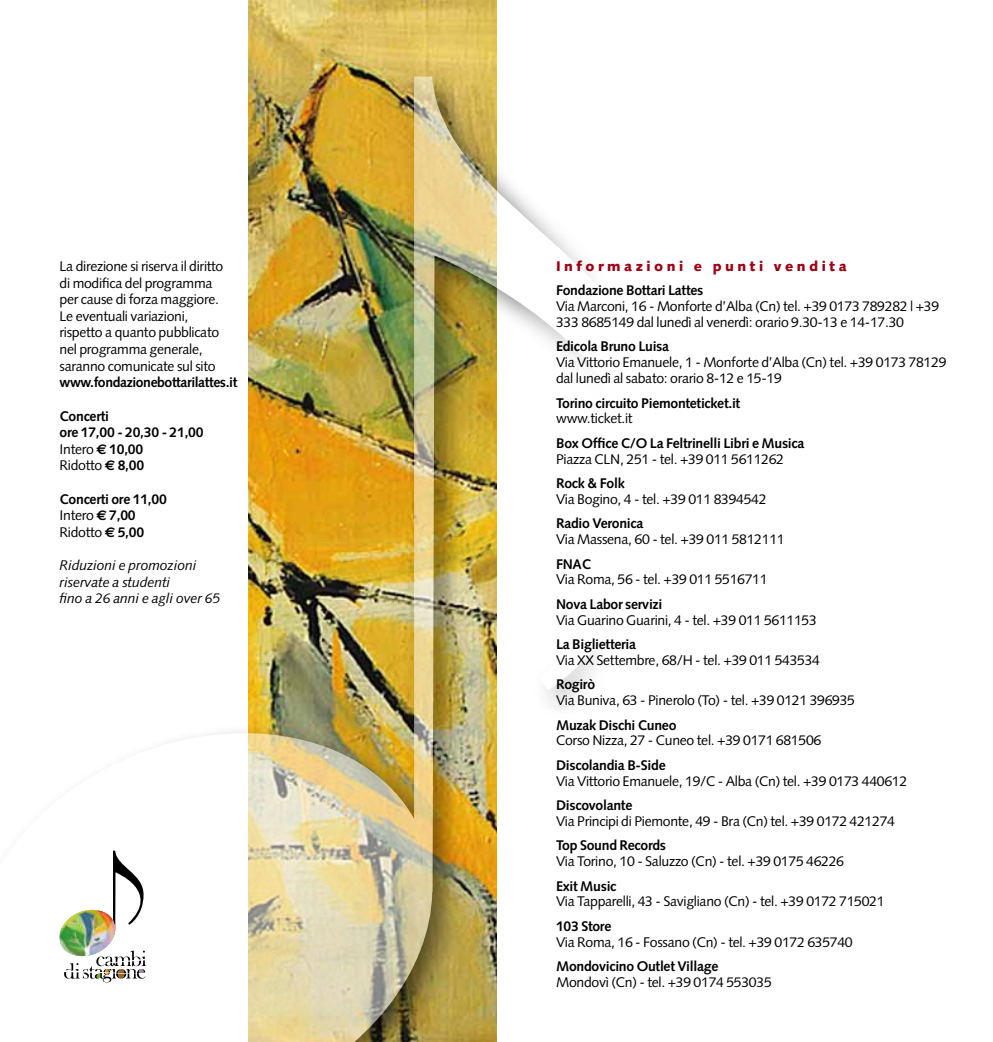
<style>
.page{position:relative;width:993px;height:1042px;background:#fff}
.page>*{position:absolute;margin:0;border:0;box-sizing:border-box;transform-origin:0 0}
.t1{font:14px/16.6px "Syntax";letter-spacing:-.02em;color:#000}
.t2{font:700 14px/16.6px "Syntax";letter-spacing:-.02em;color:#000}
.t3{font:italic 14px/16.6px "Syntax";letter-spacing:-.01em;color:#000}
.t4{font:900 14px "Syntax";letter-spacing:.25em;color:#9d0014}
.s1{font-weight:400}
.s2{font-family:"Euro Sans"}
</style>
<div class="page">
<img style="left:248px;top:0;width:248px;height:64px">
<img style="left:104px;top:76px;width:470px;height:966px">
<img style="left:59px;top:850px;width:103px;height:132px">
<div style="left:496px;top:42px;width:248px;height:662px;background:#fff"></div>
<p class="t1" style="left:60px;top:258px;width:165px">La direzione si riserva il diritto di modifica del programma per cause di forza maggiore.<br>Le eventuali variazioni, rispetto a quanto pubblicato nel programma generale, saranno comunicate sul sito</p>
<p class="t2" style="left:60px;top:374px;width:179px">www.fondazionebottarilattes.it</p>
<p class="t2" style="left:60px;top:407px;width:145px">Concerti<br>ore 17,00 - 20,30 - 21,00<br><span class="s1">Intero</span> <span class="s2">€</span> 10,00<br><span class="s1">Ridotto</span> <span class="s2">€</span> 8,00</p>
<p class="t2" style="left:60px;top:491px;width:109px">Concerti ore 11,00<br><span class="s1">Intero</span> <span class="s2">€</span> 7,00<br><span class="s1">Ridotto</span> <span class="s2">€</span> 5,00</p>
<p class="t3" style="left:60px;top:557px;width:162px">Riduzioni e promozioni riservate a studenti<br>fino a 26 anni e agli over 65</p>
<p class="t4" style="left:556px;top:258px;width:292px">Informazioni e punti vendita</p>
<p class="t2" style="left:556px;top:282px;width:149px">Fondazione Bottari Lattes</p>
<p class="t1" style="left:556px;top:298px;width:384px;line-height:15.8px">Via Marconi, 16 - Monforte d’Alba (Cn) tel. +39 0173 789282 | +39<br>333 8685149 dal lunedì al venerdì: orario 9.30-13 e 14-17.30</p>
<p class="t2" style="left:556px;top:338px;width:115px">Edicola Bruno Luisa</p>
<p class="t1" style="left:556px;top:354px;width:392px;line-height:15.8px">Via Vittorio Emanuele, 1 - Monforte d’Alba (Cn) tel. +39 0173 78129 dal lunedì al sabato: orario 8-12 e 15-19</p>
<p class="t2" style="left:556px;top:394px;width:186px">Torino circuito Piemonteticket.it</p>
<p class="t1" style="left:556px;top:410px;width:78px">www.ticket.it</p>
<p class="t2" style="left:556px;top:435px;width:250px">Box Office C/O La Feltrinelli Libri e Musica</p>
<p class="t1" style="left:556px;top:450px;width:229px">Piazza CLN, 251 - tel. +39 011 5611262</p>
<p class="t2" style="left:556px;top:475px;width:70px">Rock &amp; Folk</p>
<p class="t1" style="left:556px;top:491px;width:212px">Via Bogino, 4 - tel. +39 011 8394542</p>
<p class="t2" style="left:556px;top:515px;width:89px">Radio Veronica</p>
<p class="t1" style="left:556px;top:531px;width:230px">Via Massena, 60 - tel. +39 011 5812111</p>
<p class="t2" style="left:556px;top:555px;width:36px">FNAC</p>
<p class="t1" style="left:556px;top:571px;width:213px">Via Roma, 56 - tel. +39 011 5516711</p>
<p class="t2" style="left:556px;top:596px;width:108px">Nova Labor servizi</p>
<p class="t1" style="left:556px;top:611px;width:262px">Via Guarino Guarini, 4 - tel. +39 011 5611153</p>
<p class="t2" style="left:556px;top:636px;width:82px">La Biglietteria</p>
<p class="t1" style="left:556px;top:652px;width:265px">Via XX Settembre, 68/H - tel. +39 011 543534</p>
<p class="t2" style="left:556px;top:676px;width:41px">Rogirò</p>
<p class="t1" style="left:556px;top:692px;width:300px">Via Buniva, 63 - Pinerolo (To) - tel. +39 0121 396935</p>
<p class="t2" style="left:556px;top:716px;width:122px">Muzak Dischi Cuneo</p>
<p class="t1" style="left:556px;top:732px;width:266px">Corso Nizza, 27 - Cuneo tel. +39 0171 681506</p>
<p class="t2" style="left:556px;top:757px;width:111px">Discolandia B-Side</p>
<p class="t1" style="left:556px;top:772px;width:352px">Via Vittorio Emanuele, 19/C - Alba (Cn) tel. +39 0173 440612</p>
<p class="t2" style="left:556px;top:797px;width:78px">Discovolante</p>
<p class="t1" style="left:556px;top:813px;width:340px">Via Principi di Piemonte, 49 - Bra (Cn) tel. +39 0172 421274</p>
<p class="t2" style="left:556px;top:837px;width:111px">Top Sound Records</p>
<p class="t1" style="left:556px;top:853px;width:289px">Via Torino, 10 - Saluzzo (Cn) - tel. +39 0175 46226</p>
<p class="t2" style="left:556px;top:877px;width:62px">Exit Music</p>
<p class="t1" style="left:556px;top:893px;width:330px">Via Tapparelli, 43 - Savigliano (Cn) - tel. +39 0172 715021</p>
<p class="t2" style="left:556px;top:918px;width:57px">103 Store</p>
<p class="t1" style="left:556px;top:933px;width:298px">Via Roma, 16 - Fossano (Cn) - tel. +39 0172 635740</p>
<p class="t2" style="left:556px;top:958px;width:164px">Mondovicino Outlet Village</p>
<p class="t1" style="left:556px;top:974px;width:217px">Mondovì (Cn) - tel. +39 0174 553035</p>
</div>
